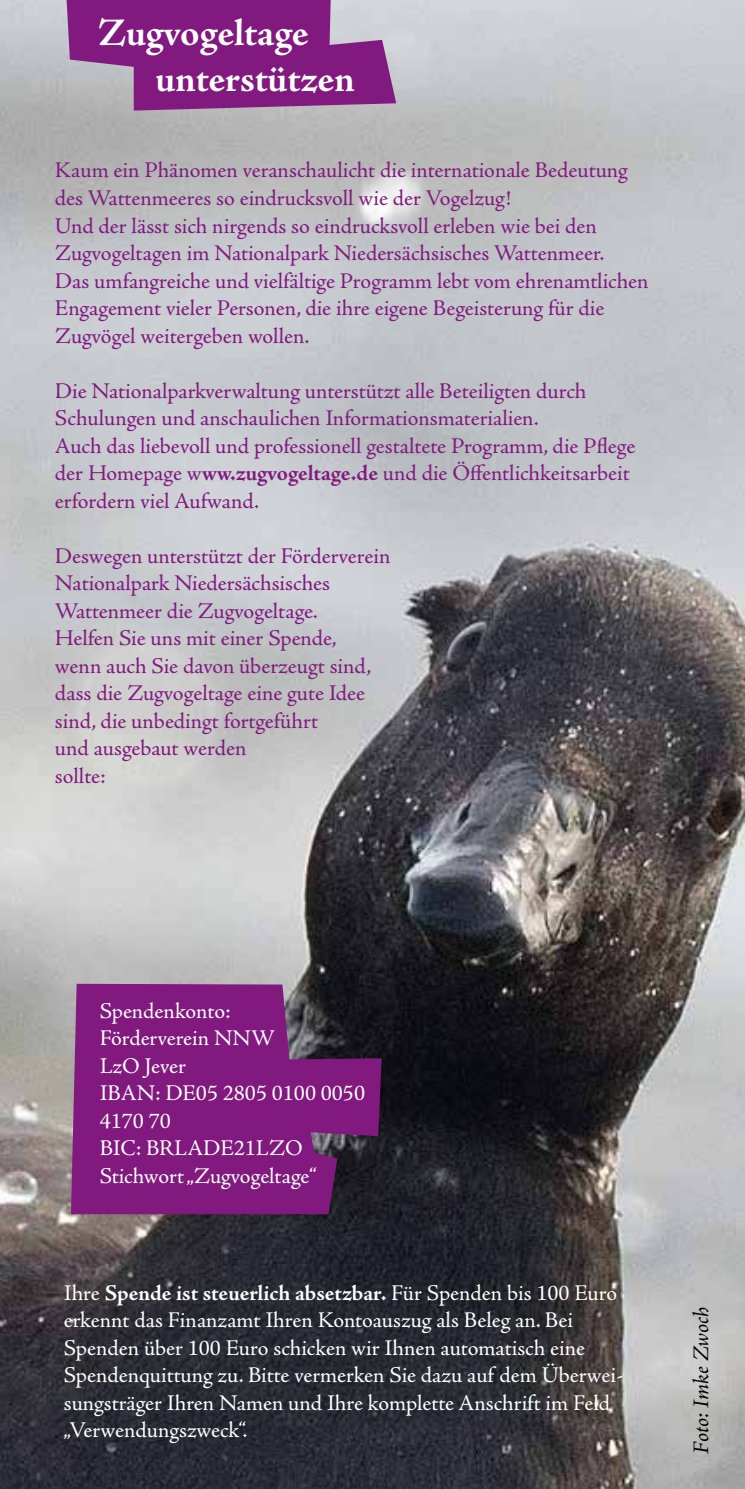
<style>
.page{position:relative;width:745px;height:1489px;background:#fff}
.page>*{position:absolute;margin:0;border:0;box-sizing:border-box;transform-origin:0 0}
.t1{font:700 39.25px/45.8px "Adobe Jenson Pro";letter-spacing:-.005em;color:#fff}
.t2{font:22.5px/27.5px "Adobe Jenson Pro";letter-spacing:-.005em;color:#81197f}
.t3{font:22.5px/27.5px "Adobe Jenson Pro";color:#fff}
.t4{font:italic 22.5px "Adobe Jenson Pro";color:#000}
.s1{font-weight:700}
</style>
<div class="page">
<img style="left:0;top:0;width:744px;height:1488px">
<svg style="left:67px;top:0;width:329px;height:111px;background:#8e3c8d"></svg>
<svg style="left:71px;top:983px;width:310px;height:231px;background:#741e73"></svg>
<h1 class="t1" style="left:155px;top:11px;width:201px;text-indent:-57px">Zugvogeltage unterstützen</h1>
<p class="t2" style="left:55px;top:157px;width:594px">Kaum ein Phänomen veranschaulicht die internationale Bedeutung des Wattenmeeres so eindrucksvoll wie der Vogelzug!<br>Und der lässt sich nirgends so eindrucksvoll erleben wie bei den Zugvogeltagen im Nationalpark Niedersächsisches Wattenmeer.<br>Das umfangreiche und vielfältige Programm lebt vom ehrenamtlichen Engagement vieler Personen, die ihre eigene Begeisterung für die Zugvögel weitergeben wollen.</p>
<p class="t2" style="left:55px;top:377px;width:581px">Die Nationalparkverwaltung unterstützt alle Beteiligten durch Schulungen und anschaulichen Informationsmaterialien.<br>Auch das liebevoll und professionell gestaltete Programm, die Pflege der Homepage w<span class="s1">ww.zugvogeltage.de</span> und die Öffentlichkeitsarbeit erfordern viel Aufwand.</p>
<p class="t2" style="left:55px;top:542px;width:337px">Deswegen unterstützt der Förderverein<br>Nationalpark Niedersächsisches<br>Wattenmeer die Zugvogeltage.<br>Helfen Sie uns mit einer Spende,<br>wenn auch Sie davon überzeugt sind, dass die Zugvogeltage eine gute Idee sind, die unbedingt fortgeführt<br>und ausgebaut werden<br>sollte:</p>
<p class="t3" style="left:100px;top:997px;width:267px">Spendenkonto:<br>Förderverein NNW<br>LzO Jever<br>IBAN: DE05 2805 0100 0050<br>4170 70<br>BIC: BRLADE21LZO<br>Stichwort „Zugvogeltage“</p>
<p class="t3" style="left:64px;top:1279px;width:560px">Ihre <span class="s1">Spende ist steuerlich absetzbar.</span> Für Spenden bis 100 Euro erkennt das Finanzamt Ihren Kontoauszug als Beleg an. Bei Spenden über 100 Euro schicken wir Ihnen automatisch eine Spendenquittung zu. Bitte vermerken Sie dazu auf dem Überwei&shy;sungsträger Ihren Namen und Ihre komplette Anschrift im Feld „Verwendungszweck“.</p>
<p class="t4" style="left:687px;top:1453px;width:148px;rotate:-90deg">Foto: Imke Zwoch</p>
</div>
